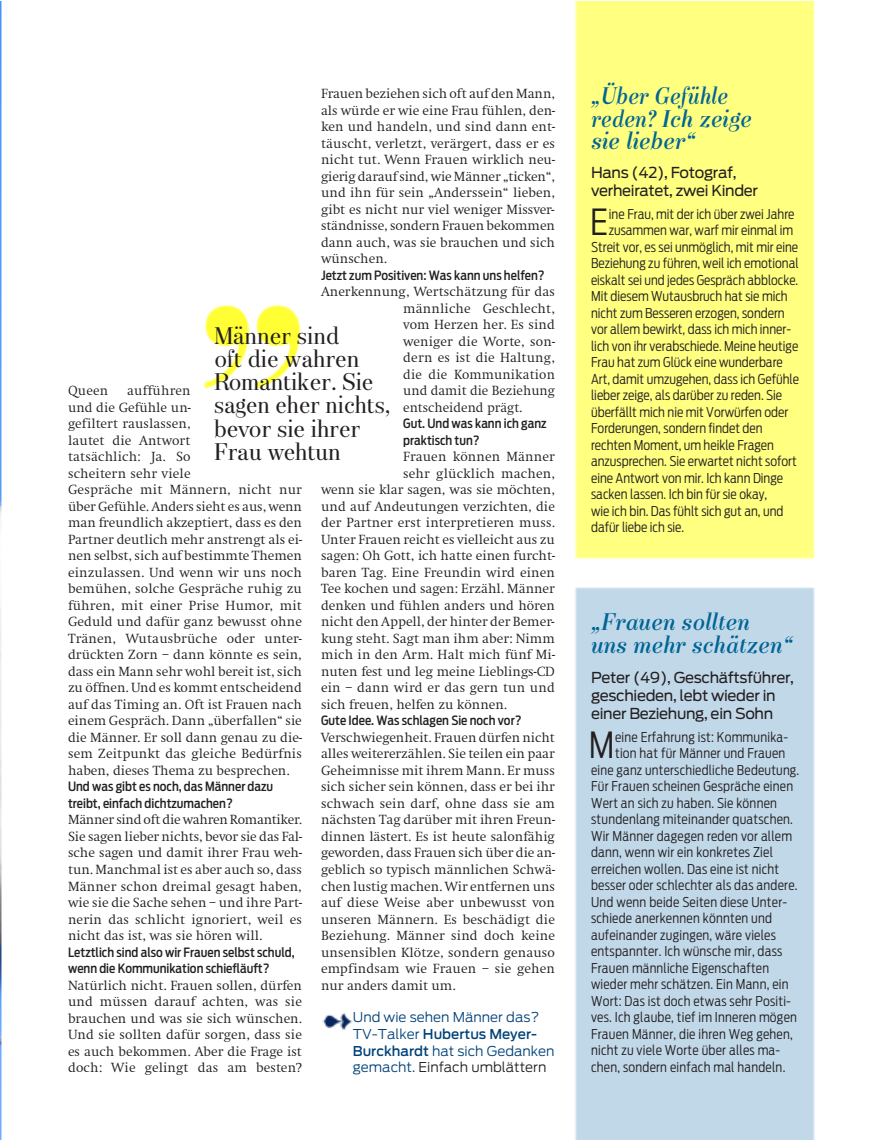
<style>
.page{position:relative;width:876px;height:1140px;background:#fff}
.page>*{position:absolute;margin:0;border:0;box-sizing:border-box;transform-origin:0 0}
.t1{font:300 35.7px "Antenna Cond";color:#231f20}
.t2{font:24px/23.2px "Narziss Text";letter-spacing:-.03em;color:#231f20}
.t3{font:italic 500 24px/22.5px "Narziss Text";letter-spacing:-.01em;color:#006494;scale:.94 1}
.t4{font:italic 500 24px/22.5px "Narziss Text";letter-spacing:-.01em;color:#006494}
.t5{font:15px/18px "Antenna";letter-spacing:-.02em;color:#231f20}
.t6{font:300 13.8px/16.5px "Swift FS";color:#231f20;text-align:justify}
.t7{font:300 13.5px "Antenna Cond";letter-spacing:.015em;color:#231f20}
.t8{font:300 13.5px/16.5px "Antenna";color:#004279}
.t9{font:500 12.75px/16.5px "Antenna Cond";color:#231f20}
.s1{font-weight:500}
.s2{color:#231f20}
</style>
<div class="page">
<img style="left:0;top:1px;width:815px;height:1139px">
<p class="t6" style="left:321px;top:86px;width:235px">Frauen beziehen sich oft auf den Mann, als würde er wie eine Frau fühlen, den&shy;ken und handeln, und sind dann ent&shy;täuscht, verletzt, verärgert, dass er es nicht tut. Wenn Frauen wirklich neu&shy;gierig darauf sind, wie Männer „ticken“, und ihn für sein „Anderssein“ lieben, gibt es nicht nur viel weniger Missver&shy;ständnisse, sondern Frauen bekommen dann auch, was sie brauchen und sich wünschen.</p>
<p class="t9" style="left:321px;top:267px;width:225px">Jetzt zum Positiven: Was kann uns helfen?</p>
<p class="t6" style="left:403px;top:284px;width:153px;text-indent:-82px">Anerkennung, Wertschätzung für das männliche Geschlecht, vom Herzen her. Es sind weniger die Worte, son&shy;dern es ist die Haltung, die die Kommunikation und damit die Beziehung entscheidend prägt.</p>
<p class="t9" style="left:403px;top:415px;width:145px">Gut. Und was kann ich ganz praktisch tun?</p>
<p class="t6" style="left:403px;top:449px;width:153px">Frauen können Männer</p>
<p class="t6" style="left:403px;top:465px;width:153px">sehr glücklich machen,</p>
<p class="t6" style="left:321px;top:482px;width:235px">wenn sie klar sagen, was sie möchten,</p>
<p class="t6" style="left:321px;top:498px;width:235px">und auf Andeutungen verzichten, die</p>
<p class="t6" style="left:321px;top:515px;width:235px">der Partner erst interpretieren muss.</p>
<p class="t6" style="left:321px;top:531px;width:235px">Unter Frauen reicht es vielleicht aus zu</p>
<p class="t6" style="left:321px;top:548px;width:235px">sagen: Oh Gott, ich hatte einen furcht-</p>
<p class="t6" style="left:321px;top:564px;width:235px">baren Tag. Eine Freundin wird einen</p>
<p class="t6" style="left:321px;top:581px;width:235px">Tee kochen und sagen: Erzähl. Männer</p>
<p class="t6" style="left:321px;top:597px;width:235px">denken und fühlen anders und hören</p>
<p class="t6" style="left:321px;top:614px;width:235px">nicht den Appell, der hinter der Bemer-</p>
<p class="t6" style="left:321px;top:630px;width:235px">kung steht. Sagt man ihm aber: Nimm</p>
<p class="t6" style="left:321px;top:647px;width:235px">mich in den Arm. Halt mich fünf Mi-</p>
<p class="t6" style="left:321px;top:663px;width:235px">nuten fest und leg meine Lieblings-CD</p>
<p class="t6" style="left:321px;top:680px;width:235px">ein – dann wird er das gern tun und</p>
<p class="t6" style="left:321px;top:696px;width:187px">sich freuen, helfen zu können.</p>
<p class="t9" style="left:321px;top:712px;width:202px">Gute Idee. Was schlagen Sie noch vor?</p>
<p class="t6" style="left:321px;top:729px;width:235px">Verschwiegenheit. Frauen dürfen nicht alles weitererzählen. Sie teilen ein paar Geheimnisse mit ihrem Mann. Er muss sich sicher sein können, dass er bei ihr schwach sein darf, ohne dass sie am nächsten Tag darüber mit ihren Freun&shy;dinnen lästert. Es ist heute salonfähig geworden, dass Frauen sich über die an&shy;geblich so typisch männlichen Schwä&shy;chen lustig machen. Wir entfernen uns auf diese Weise aber unbewusst von unseren Männern. Es beschädigt die Beziehung. Männer sind doch keine unsensiblen Klötze, sondern genauso empfindsam wie Frauen – sie gehen nur anders damit um.</p>
<p class="t8" style="left:353px;top:1009px;width:203px">Und wie sehen Männer das?<br>TV-Talker <span class="s1">Hubertus Meyer-<br>Burckhardt</span> hat sich Gedanken gemacht. <span class="s2">Einfach umblättern</span></p>
<h2 class="t2" style="left:214px;top:324px;width:178px">Männer sind<br>oft die wahren<br>Romantiker. Sie sagen eher nichts, bevor sie ihrer<br>Frau wehtun</h2>
<p class="t6" style="left:68px;top:383px;width:235px;text-align:left;text-indent:59px">aufführen<br>und die Gefühle un-<br>gefiltert rauslassen,<br>lautet die Antwort<br>tatsächlich: Ja. So<br>scheitern sehr viele<br>Gespräche mit Männern, nicht nur über Gefühle. Anders sieht es aus, wenn man freundlich akzeptiert, dass es den<br>Partner deutlich mehr anstrengt als ei&shy;nen selbst, sich auf bestimmte Themen einzulassen. Und wenn wir uns noch bemühen, solche Gespräche ruhig zu führen, mit einer Prise Humor, mit<br>Geduld und dafür ganz bewusst ohne<br>Tränen, Wutausbrüche oder unter&shy;drückten Zorn – dann könnte es sein, dass ein Mann sehr wohl bereit ist, sich zu öffnen. Und es kommt entscheidend auf das Timing an. Oft ist Frauen nach einem Gespräch. Dann „überfallen“ sie die Männer. Er soll dann genau zu die&shy;sem Zeitpunkt das gleiche Bedürfnis haben, dieses Thema zu besprechen.</p>
<p class="t9" style="left:68px;top:778px;width:207px">Und was gibt es noch, das Männer dazu treibt, einfach dichtzumachen?</p>
<p class="t6" style="left:68px;top:812px;width:235px">Männer sind oft die wahren Romantiker.<br>Sie sagen lieber nichts, bevor sie das Fal&shy;sche sagen und damit ihrer Frau weh&shy;tun. Manchmal ist es aber auch so, dass Männer schon dreimal gesagt haben, wie sie die Sache sehen – und ihre Part&shy;nerin das schlicht ignoriert, weil es nicht das ist, was sie hören will.</p>
<p class="t9" style="left:68px;top:943px;width:228px">Letztlich sind also wir Frauen selbst schuld, wenn die Kommunikation schiefläuft?</p>
<p class="t6" style="left:68px;top:977px;width:235px">Natürlich nicht. Frauen sollen, dürfen und müssen darauf achten, was sie brauchen und was sie sich wünschen.<br>Und sie sollten dafür sorgen, dass sie es auch bekommen. Aber die Frage ist doch: Wie gelingt das am besten?</p>
<p class="t6" style="left:68px;top:383px;width:42px">Queen</p>
<h2 class="t3" style="left:591px;top:85px;width:173px">„Über Gefühle reden? Ich zeige sie lieber“</h2>
<p class="t5" style="left:591px;top:163px;width:169px">Hans (42), Fotograf, verheiratet, zwei Kinder</p>
<h1 class="t1" style="left:590px;top:201px;width:20px">E</h1>
<p class="t7" style="left:609px;top:206px;width:187px">ine Frau, mit der ich über zwei Jahre</p>
<p class="t7" style="left:609px;top:222px;width:186px">zusammen war, warf mir einmal im</p>
<p class="t7" style="left:591px;top:239px;width:209px">Streit vor, es sei unmöglich, mit mir eine</p>
<p class="t7" style="left:591px;top:255px;width:209px">Beziehung zu führen, weil ich emotional</p>
<p class="t7" style="left:591px;top:272px;width:209px">eiskalt sei und jedes Gespräch abblocke.</p>
<p class="t7" style="left:591px;top:288px;width:198px">Mit diesem Wutausbruch hat sie mich</p>
<p class="t7" style="left:591px;top:305px;width:195px">nicht zum Besseren erzogen, sondern</p>
<p class="t7" style="left:591px;top:321px;width:202px">vor allem bewirkt, dass ich mich inner-</p>
<p class="t7" style="left:591px;top:338px;width:209px">lich von ihr verabschiede. Meine heutige</p>
<p class="t7" style="left:591px;top:354px;width:193px">Frau hat zum Glück eine wunderbare</p>
<p class="t7" style="left:591px;top:371px;width:209px">Art, damit umzugehen, dass ich Gefühle</p>
<p class="t7" style="left:591px;top:387px;width:193px">lieber zeige, als darüber zu reden. Sie</p>
<p class="t7" style="left:591px;top:404px;width:199px">überfällt mich nie mit Vorwürfen oder</p>
<p class="t7" style="left:591px;top:420px;width:173px">Forderungen, sondern findet den</p>
<p class="t7" style="left:591px;top:437px;width:184px">rechten Moment, um heikle Fragen</p>
<p class="t7" style="left:591px;top:453px;width:207px">anzusprechen. Sie erwartet nicht sofort</p>
<p class="t7" style="left:591px;top:470px;width:194px">eine Antwort von mir. Ich kann Dinge</p>
<p class="t7" style="left:591px;top:486px;width:178px">sacken lassen. Ich bin für sie okay,</p>
<p class="t7" style="left:591px;top:503px;width:194px">wie ich bin. Das fühlt sich gut an, und</p>
<p class="t7" style="left:591px;top:519px;width:95px">dafür liebe ich sie.</p>
<h2 class="t4" style="left:591px;top:611px;width:203px">„Frauen sollten<br>uns mehr schätzen“</h2>
<p class="t5" style="left:591px;top:668px;width:204px">Peter (49), Geschäftsführer, geschieden, lebt wieder in einer Beziehung, ein Sohn</p>
<h1 class="t1" style="left:589px;top:724px;width:27px">M</h1>
<p class="t7" style="left:615px;top:729px;width:175px">eine Erfahrung ist: Kommunika-</p>
<p class="t7" style="left:615px;top:745px;width:172px">tion hat für Männer und Frauen</p>
<p class="t7" style="left:591px;top:762px;width:210px">eine ganz unterschiedliche Bedeutung.</p>
<p class="t7" style="left:591px;top:778px;width:204px">Für Frauen scheinen Gespräche einen</p>
<p class="t7" style="left:591px;top:795px;width:187px">Wert an sich zu haben. Sie können</p>
<p class="t7" style="left:591px;top:811px;width:203px">stundenlang miteinander quatschen.</p>
<p class="t7" style="left:591px;top:828px;width:202px">Wir Männer dagegen reden vor allem</p>
<p class="t7" style="left:591px;top:844px;width:183px">dann, wenn wir ein konkretes Ziel</p>
<p class="t7" style="left:591px;top:861px;width:190px">erreichen wollen. Das eine ist nicht</p>
<p class="t7" style="left:591px;top:877px;width:208px">besser oder schlechter als das andere.</p>
<p class="t7" style="left:591px;top:894px;width:198px">Und wenn beide Seiten diese Unter-</p>
<p class="t7" style="left:591px;top:910px;width:183px">schiede anerkennen könnten und</p>
<p class="t7" style="left:591px;top:927px;width:186px">aufeinander zugingen, wäre vieles</p>
<p class="t7" style="left:591px;top:943px;width:193px">entspannter. Ich wünsche mir, dass</p>
<p class="t7" style="left:591px;top:960px;width:179px">Frauen männliche Eigenschaften</p>
<p class="t7" style="left:591px;top:976px;width:199px">wieder mehr schätzen. Ein Mann, ein</p>
<p class="t7" style="left:591px;top:993px;width:202px">Wort: Das ist doch etwas sehr Positi-</p>
<p class="t7" style="left:591px;top:1009px;width:207px">ves. Ich glaube, tief im Inneren mögen</p>
<p class="t7" style="left:591px;top:1026px;width:203px">Frauen Männer, die ihren Weg gehen,</p>
<p class="t7" style="left:591px;top:1042px;width:191px">nicht zu viele Worte über alles ma-</p>
<p class="t7" style="left:591px;top:1059px;width:196px">chen, sondern einfach mal handeln.</p>
</div>
